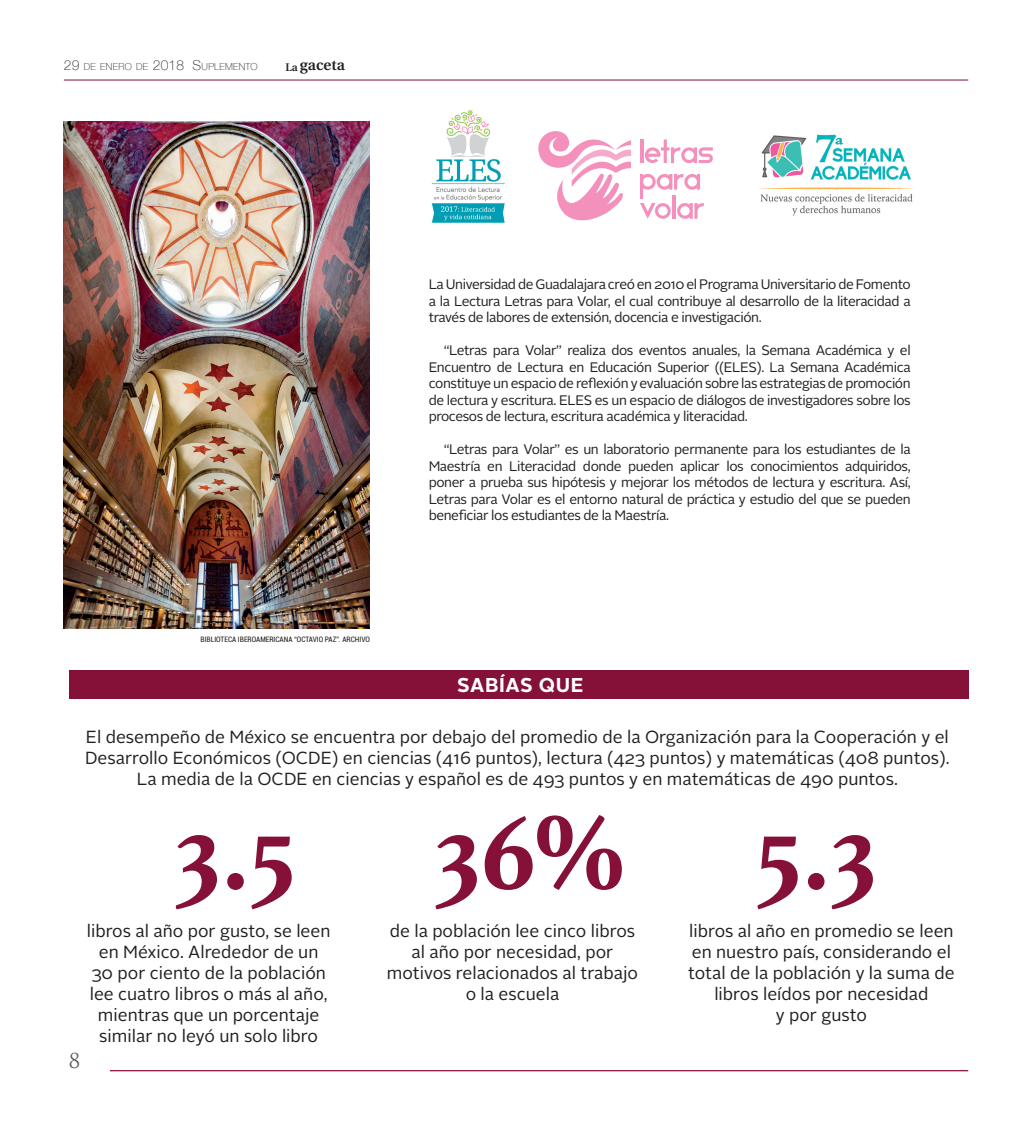
<style>
.page{position:relative;width:1025px;height:1125px;background:#fff}
.page>*{position:absolute;margin:0;border:0;box-sizing:border-box;transform-origin:0 0}
.t1{font:700 112.5px "Athelas";color:#851038}
.t2{font:700 20px "Alright Sans";letter-spacing:.03em;color:#fff}
.t3{font:20px "Trajan Pro";color:#57585a}
.t4{font:17.5px/21px "Alright Sans";color:#231f20;text-align:center}
.t5{font:600 15.12px "Utopia";color:#231f20}
.t6{font:13.75px/16.5px "Alright Sans";letter-spacing:-.03em;color:#231f20;text-align:justify}
.t7{font:100 9.62px "Helvetica Neue";letter-spacing:.03em;color:#231f20}
.t8{font:condensed 7.5px "Roboto";color:#231f20}
.s1{font-size:13.75px}
.s2{font-size:11px}
</style>
<div class="page">
<hr style="left:64px;top:80px;width:903px;height:1px;background:#851038">
<hr style="left:110px;top:1070px;width:857px;height:1px;background:#851038">
<div style="left:69px;top:670px;width:898px;height:28px;background:#851038"></div>
<img style="left:64px;top:122px;width:306px;height:506px">
<img style="left:431px;top:110px;width:74px;height:113px">
<svg style="left:538px;top:131px;width:92px;height:90px"></svg>
<svg style="left:640px;top:140px;width:3px;height:23px"></svg>
<svg style="left:644px;top:139px;width:68px;height:24px"></svg>
<svg style="left:640px;top:174px;width:63px;height:45px"></svg>
<img style="left:759px;top:134px;width:155px;height:82px">
<p class="t7" style="left:64px;top:59px;width:195px"><span class="s1">29</span> DE ENERO DE <span class="s1">2018 S</span>UPLEMENTO</p>
<p class="t5" style="left:285px;top:57px;width:61px"><span class="s2">La</span> gaceta</p>
<p class="t8" style="left:200px;top:634px;width:171px">BIBLIOTECA IBEROAMERICANA “OCTAVIO PAZ”. ARCHIVO</p>
<p class="t6" style="left:428px;top:277px;width:483px">La Universidad de Guadalajara creó en 2010 el Programa Universitario de Fomento a la Lectura Letras para Volar, el cual contribuye al desarrollo de la literacidad a través de labores de extensión, docencia e investigación.</p>
<p class="t6" style="left:428px;top:343px;width:483px;text-indent:15px">“Letras para Volar” realiza dos eventos anuales, la Semana Académica y el Encuentro de Lectura en Educación Superior ((ELES). La Semana Académica constituye un espacio de reflexión y evaluación sobre las estrategias de promoción de lectura y escritura. ELES es un espacio de diálogos de investigadores sobre los procesos de lectura, escritura académica y literacidad.</p>
<p class="t6" style="left:428px;top:442px;width:483px;text-indent:15px">“Letras para Volar” es un laboratorio permanente para los estudiantes de la Maestría en Literacidad donde pueden aplicar los conocimientos adquiridos, poner a prueba sus hipótesis y mejorar los métodos de lectura y escritura. Así, Letras para Volar es el entorno natural de práctica y estudio del que se pueden beneficiar los estudiantes de la Maestría.</p>
<h2 class="t2" style="left:457px;top:671px;width:128px">SABÍAS QUE</h2>
<p class="t4" style="left:85px;top:727px;width:865px">El desempeño de México se encuentra por debajo del promedio de la Organización para la Cooperación y el<br>Desarrollo Económicos (OCDE) en ciencias (416 puntos), lectura (423 puntos) y matemáticas (408 puntos).<br>La media de la OCDE en ciencias y español es de 493 puntos y en matemáticas de 490 puntos.</p>
<h2 class="t3" style="left:69px;top:1048px;width:13px">8</h2>
<h1 class="t1" style="left:174px;top:760px;width:123px">3.5</h1>
<p class="t4" style="left:87px;top:920px;width:245px">libros al año por gusto, se leen en México. Alrededor de un<br>30 por ciento de la población lee cuatro libros o más al año, mientras que un porcentaje similar no leyó un solo libro</p>
<h1 class="t1" style="left:434px;top:760px;width:195px">36%</h1>
<p class="t4" style="left:386px;top:920px;width:253px">de la población lee cinco libros al año por necesidad, por motivos relacionados al trabajo o la escuela</p>
<h1 class="t1" style="left:755px;top:760px;width:123px">5.3</h1>
<p class="t4" style="left:687px;top:920px;width:268px">libros al año en promedio se leen en nuestro país, considerando el total de la población y la suma de libros leídos por necesidad<br>y por gusto</p>
</div>
